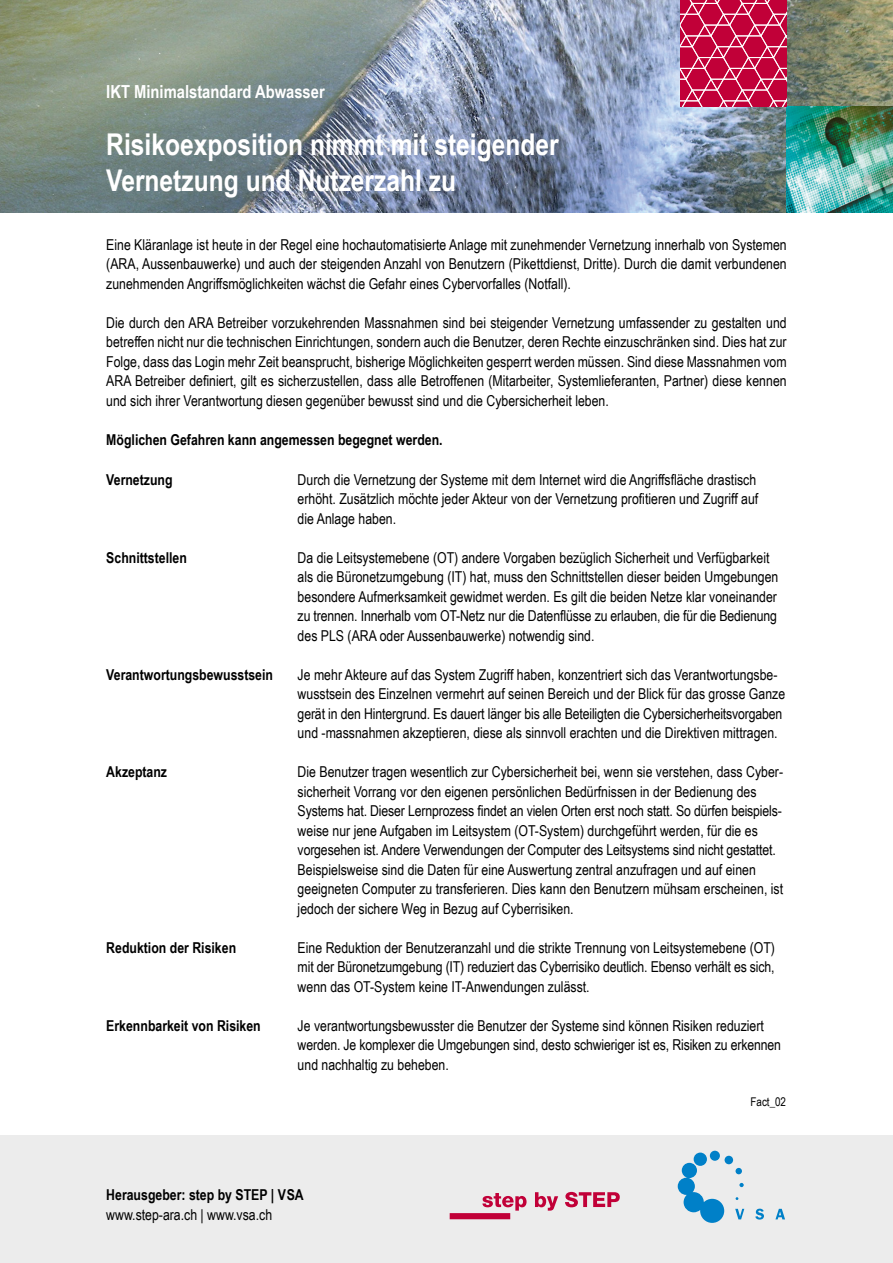
<style>
.page{position:relative;width:893px;height:1263px;background:#fff}
.page>*{position:absolute;margin:0;border:0;box-sizing:border-box;transform-origin:0 0}
.t1{font:700 30px/36px "Arial Narrow";color:#fff}
.t2{font:700 18px "Arial Narrow";color:#fff}
.t3{font:15px/19.5px "Arial Narrow";color:#000}
.t4{font:700 15px "Arial Narrow";color:#000}
.t5{font:12px "Arial Narrow";color:#000}
</style>
<div class="page">
<div style="left:0;top:1135px;width:893px;height:128px;background:#ececec"></div>
<svg style="left:482px;top:1193px;width:45px;height:17px"></svg>
<svg style="left:535px;top:1192px;width:23px;height:18px"></svg>
<svg style="left:565px;top:1192px;width:55px;height:15px"></svg>
<div style="left:450px;top:1213px;width:60px;height:6px;background:#c10038"></div>
<img style="left:0;top:0;width:893px;height:213px">
<img style="left:787px;top:106px;width:106px;height:107px">
<svg style="left:680px;top:0;width:107px;height:106px"></svg>
<svg style="left:678px;top:1151px;width:66px;height:72px"></svg>
<svg style="left:755px;top:1209px;width:9px;height:10px"></svg>
<svg style="left:775px;top:1209px;width:10px;height:10px"></svg>
<p class="t2" style="left:106px;top:81px;width:220px">IKT Minimalstandard Abwasser</p>
<h1 class="t1" style="left:106px;top:126px;width:454px">Risikoexposition nimmt mit steigender<br>Vernetzung und Nutzerzahl zu</h1>
<p class="t3" style="left:106px;top:235px;width:682px;text-align:justify">Eine Kläranlage ist heute in der Regel eine hochautomatisierte Anlage mit zunehmender Vernetzung innerhalb von Systemen (ARA, Aussenbauwerke) und auch der steigenden Anzahl von Benutzern (Pikettdienst, Dritte). Durch die damit verbundenen zunehmenden Angriffsmöglichkeiten wächst die Gefahr eines Cybervorfalles (Notfall).</p>
<p class="t3" style="left:106px;top:313px;width:682px;text-align:justify">Die durch den ARA Betreiber vorzukehrenden Massnahmen sind bei steigender Vernetzung umfassender zu gestalten und betreffen nicht nur die technischen Einrichtungen, sondern auch die Benutzer, deren Rechte einzuschränken sind. Dies hat zur Folge, dass das Login mehr Zeit beansprucht, bisherige Möglichkeiten gesperrt werden müssen. Sind diese Massnahmen vom ARA Betreiber definiert, gilt es sicherzustellen, dass alle Betroffenen (Mitarbeiter, Systemlieferanten, Partner) diese kennen und sich ihrer Verantwortung diesen gegenüber bewusst sind und die Cybersicherheit leben.</p>
<p class="t4" style="left:106px;top:431px;width:338px">Möglichen Gefahren kann angemessen begegnet werden.</p>
<p class="t4" style="left:106px;top:471px;width:68px">Vernetzung</p>
<p class="t4" style="left:106px;top:549px;width:82px">Schnittstellen</p>
<p class="t4" style="left:106px;top:666px;width:168px">Verantwortungsbewusstsein</p>
<p class="t4" style="left:106px;top:763px;width:62px">Akzeptanz</p>
<p class="t4" style="left:106px;top:939px;width:131px">Reduktion der Risiken</p>
<p class="t4" style="left:106px;top:1017px;width:156px">Erkennbarkeit von Risiken</p>
<p class="t3" style="left:298px;top:469px;width:462px">Durch die Vernetzung der Systeme mit dem Internet wird die Angriffsfläche drastisch erhöht. Zusätzlich möchte jeder Akteur von der Vernetzung profitieren und Zugriff auf die Anlage haben.</p>
<p class="t3" style="left:298px;top:547px;width:482px">Da die Leitsystemebene (OT) andere Vorgaben bezüglich Sicherheit und Verfügbarkeit als die Büronetzumgebung (IT) hat, muss den Schnittstellen dieser beiden Umgebungen besondere Aufmerksamkeit gewidmet werden. Es gilt die beiden Netze klar voneinander zu trennen. Innerhalb vom OT-Netz nur die Datenflüsse zu erlauben, die für die Bedienung des PLS (ARA oder Aussenbauwerke) notwendig sind.</p>
<p class="t3" style="left:298px;top:664px;width:489px">Je mehr Akteure auf das System Zugriff haben, konzentriert sich das Verantwortungsbe&shy;wusstsein des Einzelnen vermehrt auf seinen Bereich und der Blick für das grosse Ganze gerät in den Hintergrund. Es dauert länger bis alle Beteiligten die Cybersicherheitsvorgaben und -massnahmen akzeptieren, diese als sinnvoll erachten und die Direktiven mittragen.</p>
<p class="t3" style="left:298px;top:762px;width:487px">Die Benutzer tragen wesentlich zur Cybersicherheit bei, wenn sie verstehen, dass Cyber&shy;sicherheit Vorrang vor den eigenen persönlichen Bedürfnissen in der Bedienung des Systems hat. Dieser Lernprozess findet an vielen Orten erst noch statt. So dürfen beispiels&shy;weise nur jene Aufgaben im Leitsystem (OT-System) durchgeführt werden, für die es vorgesehen ist. Andere Verwendungen der Computer des Leitsystems sind nicht gestattet.<br>Beispielsweise sind die Daten für eine Auswertung zentral anzufragen und auf einen geeigneten Computer zu transferieren. Dies kann den Benutzern mühsam erscheinen, ist jedoch der sichere Weg in Bezug auf Cyberrisiken.</p>
<p class="t3" style="left:298px;top:937px;width:479px;text-align:justify">Eine Reduktion der Benutzeranzahl und die strikte Trennung von Leitsystemebene (OT) mit der Büronetzumgebung (IT) reduziert das Cyberrisiko deutlich. Ebenso verhält es sich, wenn das OT-System keine IT-Anwendungen zulässt.</p>
<p class="t3" style="left:298px;top:1015px;width:485px">Je verantwortungsbewusster die Benutzer der Systeme sind können Risiken reduziert werden. Je komplexer die Umgebungen sind, desto schwieriger ist es, Risiken zu erkennen und nachhaltig zu beheben.</p>
<p class="t5" style="left:750px;top:1095px;width:37px">Fact_02</p>
<p class="t4" style="left:106px;top:1186px;width:199px">Herausgeber: step by STEP | VSA</p>
<p class="t3" style="left:106px;top:1205px;width:167px">www.step-ara.ch | www.vsa.ch</p>
</div>
